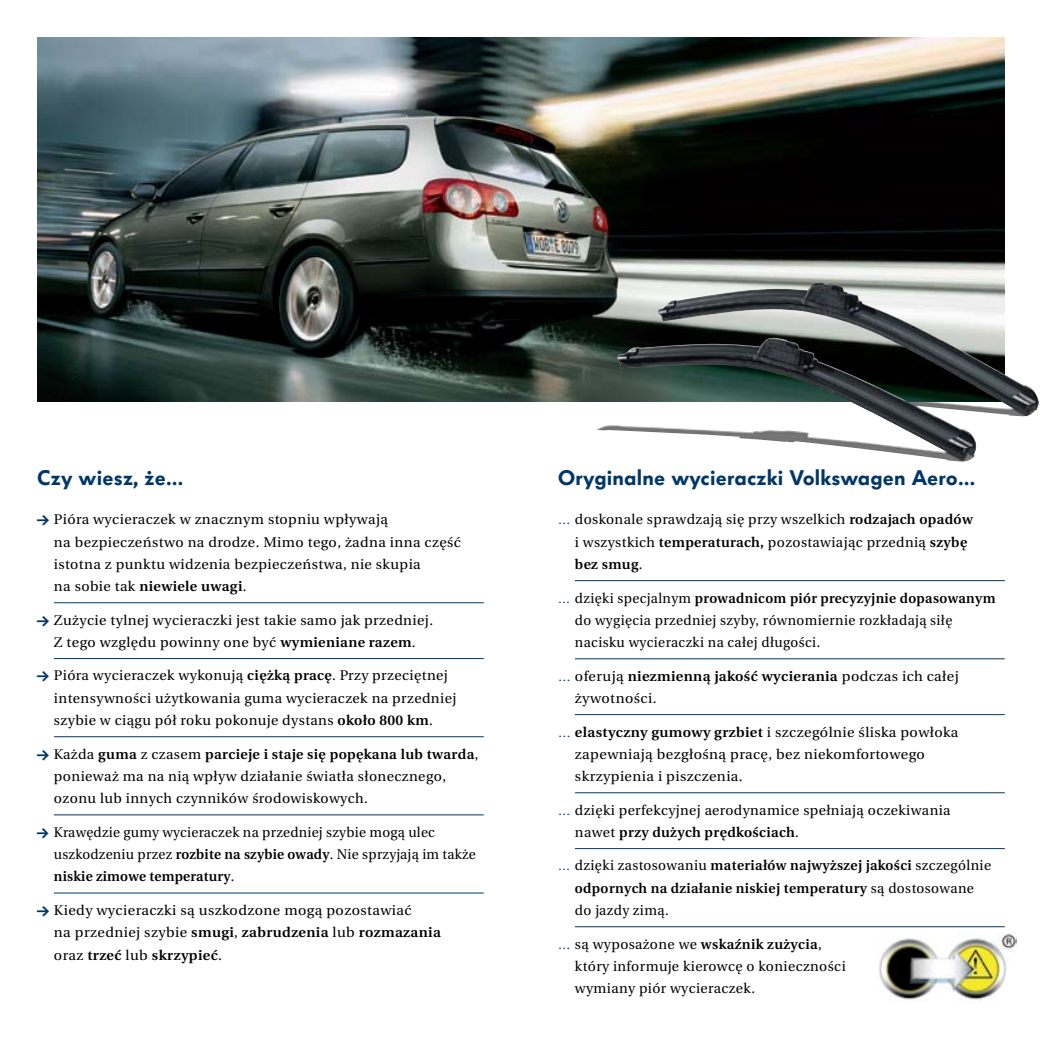
<style>
.page{position:relative;width:1042px;height:1042px;background:#fff}
.page>*{position:absolute;margin:0;border:0;box-sizing:border-box;transform-origin:0 0}
.t1{font:900 21px "VW Headline OT";letter-spacing:.01em;color:#003768}
.t2{font:14px/22.4px "VW Utopia CE";letter-spacing:.025em;color:#000}
.t3{font:600 14px/22.4px "VW Utopia CE";letter-spacing:.025em;color:#000}
.s1{font-family:"VW Headline OT";font-weight:900;font-size:12.25px;color:#003768}
.s2{font-weight:600}
.s3{font-size:12.25px;color:#003768}
.s4{font-weight:400;font-size:12.25px;color:#003768}
.s5{font-weight:400}
</style>
<div class="page">
<img style="left:37px;top:37px;width:968px;height:365px">
<hr style="left:54px;top:602px;width:430px;height:1px;background:#003768">
<hr style="left:54px;top:658px;width:430px;height:1px;background:#003768">
<hr style="left:54px;top:736px;width:430px;height:1px;background:#003768">
<hr style="left:54px;top:814px;width:430px;height:1px;background:#003768">
<hr style="left:54px;top:892px;width:430px;height:1px;background:#003768">
<hr style="left:575px;top:580px;width:430px;height:1px;background:#003768">
<hr style="left:575px;top:658px;width:430px;height:1px;background:#003768">
<hr style="left:575px;top:714px;width:430px;height:1px;background:#003768">
<hr style="left:575px;top:792px;width:430px;height:1px;background:#003768">
<hr style="left:575px;top:848px;width:430px;height:1px;background:#003768">
<hr style="left:575px;top:926px;width:430px;height:1px;background:#003768">
<img style="left:877px;top:932px;width:139px;height:68px">
<img style="left:617px;top:282px;width:422px;height:134px">
<h1 class="t1" style="left:37px;top:463px;width:148px">Czy wiesz, że…</h1>
<h1 class="t1" style="left:558px;top:463px;width:418px">Oryginalne wycieraczki Volkswagen Aero…</h1>
<p class="t2" style="left:54px;top:508px;width:408px;text-indent:-17px"><span class="s1">→</span> Pióra wycieraczek w znacznym stopniu wpływają<br>na bezpieczeństwo na drodze. Mimo tego, żadna inna część istotna z punktu widzenia bezpieczeństwa, nie skupia<br>na sobie tak <span class="s2">niewiele uwagi</span>.</p>
<p class="t2" style="left:37px;top:608px;width:397px;text-align:center"><span class="s1">→</span> Zużycie tylnej wycieraczki jest takie samo jak przedniej.<br>Z tego względu powinny one być <span class="s2">wymieniane razem</span>.</p>
<p class="t2" style="left:54px;top:664px;width:404px;text-indent:-17px"><span class="s1">→</span> Pióra wycieraczek wykonują <span class="s2">ciężką pracę</span>. Przy przeciętnej intensywności użytkowania guma wycieraczek na przedniej szybie w ciągu pół roku pokonuje dystans <span class="s2">około 800 km</span>.</p>
<p class="t2" style="left:54px;top:742px;width:426px;text-indent:-17px"><span class="s1">→</span> Każda <span class="s2">guma</span> z czasem <span class="s2">parcieje i staje się popękana lub twarda</span>, ponieważ ma na nią wpływ działanie światła słonecznego, ozonu lub innych czynników środowiskowych.</p>
<p class="t2" style="left:54px;top:820px;width:423px;text-indent:-17px"><span class="s1">→</span> Krawędzie gumy wycieraczek na przedniej szybie mogą ulec uszkodzeniu przez <span class="s2">rozbite na szybie owady</span>. Nie sprzyjają im także <span class="s2">niskie zimowe temperatury</span>.</p>
<p class="t2" style="left:54px;top:898px;width:388px;text-indent:-17px"><span class="s1">→</span> Kiedy wycieraczki są uszkodzone mogą pozostawiać<br>na przedniej szybie <span class="s2">smugi</span>, <span class="s2">zabrudzenia</span> lub <span class="s2">rozmazania </span>oraz <span class="s2">trzeć</span> lub <span class="s2">skrzypieć</span>.</p>
<p class="t2" style="left:575px;top:508px;width:399px;text-indent:-17px"><span class="s3">…</span> doskonale sprawdzają się przy wszelkich <span class="s2">rodzajach opadów </span>i wszystkich <span class="s2">temperaturach,</span> pozostawiając przednią <span class="s2">szybę bez smug</span>.</p>
<p class="t2" style="left:575px;top:586px;width:422px;text-indent:-17px"><span class="s3">…</span> dzięki specjalnym <span class="s2">prowadnicom piór precyzyjnie dopasowanym </span>do wygięcia przedniej szyby, równomiernie rozkładają siłę nacisku wycieraczki na całej długości.</p>
<p class="t2" style="left:575px;top:664px;width:385px;text-indent:-17px"><span class="s3">…</span> oferują <span class="s2">niezmienną jakość wycierania</span> podczas ich całej żywotności.</p>
<p class="t2" style="left:575px;top:720px;width:385px;text-indent:-17px"><span class="s3">…</span> <span class="s2">elastyczny gumowy grzbiet</span> i szczególnie śliska powłoka zapewniają bezgłośną pracę, bez niekomfortowego skrzypienia i piszczenia.</p>
<p class="t2" style="left:575px;top:798px;width:377px;text-indent:-17px"><span class="s3">…</span> dzięki perfekcyjnej aerodynamice spełniają oczekiwania nawet <span class="s2">przy dużych prędkościach</span>.</p>
<p class="t3" style="left:575px;top:854px;width:418px;text-indent:-17px"><span class="s4">…</span> <span class="s5">dzięki zastosowaniu</span> materiałów najwyższej jakości <span class="s5">szczególnie </span>odpornych na działanie niskiej temperatury <span class="s5">są dostosowane do jazdy zimą.</span></p>
<p class="t2" style="left:575px;top:932px;width:272px;text-indent:-17px"><span class="s3">…</span> są wyposażone we <span class="s2">wskaźnik zużycia</span>, który informuje kierowcę o konieczności wymiany piór wycieraczek.</p>
</div>
